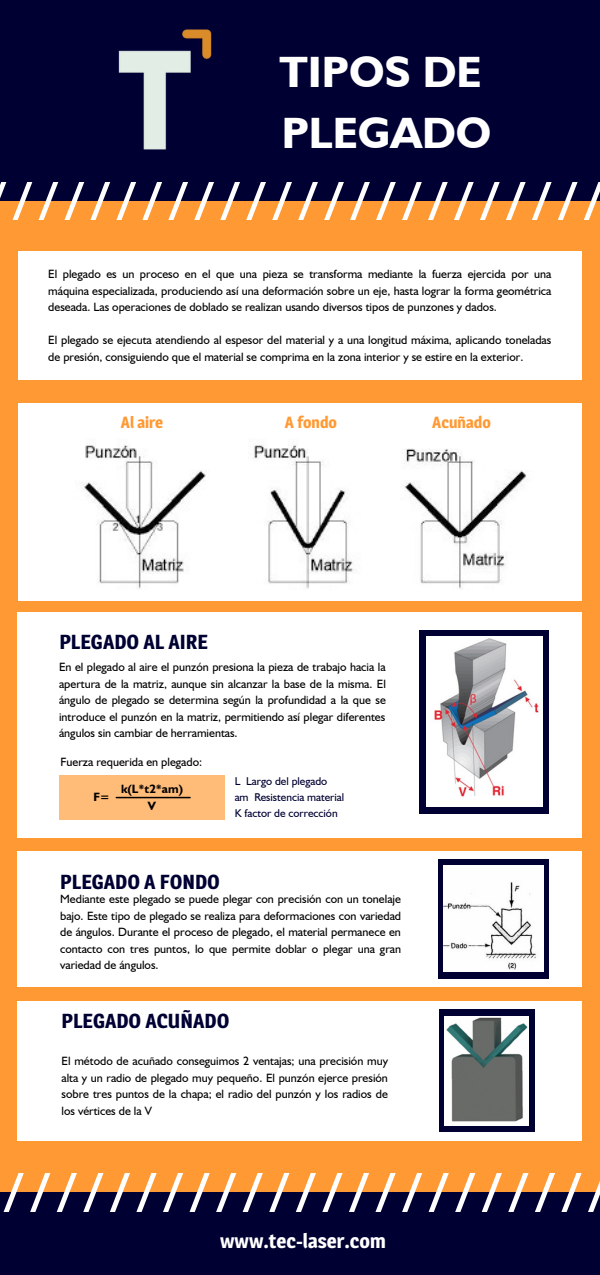
<style>
.page{position:relative;width:600px;height:1275px;background:#f93}
.page>*{position:absolute;margin:0;border:0;box-sizing:border-box;transform-origin:0 0}
.t1{font:700 43.9px "Humanist 521 BT";color:#fff}
.t2{font:700 20.1px "Magra";color:#003}
.t3{font:700 20.1px "Magra";color:#fff}
.t4{font:700 16.1px "Magra";color:#f93}
.t5{font:12px/16.6px "Humanist 521 BT";color:#000;text-align:justify}
.t6{font:700 12px "Humanist 521 BT";color:#000}
.t7{font:11.3px "Humanist 521 BT";color:#003}
</style>
<div class="page">
<div style="left:0;top:0;width:600px;height:200px;background:#003"></div>
<div style="left:18px;top:403px;width:564px;height:198px;background:#fff"></div>
<svg style="left:0;top:182px;width:600px;height:38px"></svg>
<div style="left:0;top:1192px;width:600px;height:83px;background:#003"></div>
<svg style="left:3px;top:1173px;width:597px;height:39px"></svg>
<div style="left:18px;top:613px;width:564px;height:225px;background:#fff"></div>
<img style="left:82px;top:445px;width:124px;height:144px">
<img style="left:118px;top:29px;width:94px;height:121px">
<img style="left:404px;top:448px;width:123px;height:141px">
<div style="left:420px;top:630px;width:129px;height:183px;background:#003"></div>
<img style="left:426px;top:636px;width:117px;height:170px">
<div style="left:59px;top:775px;width:166px;height:45px;background:#ffbc79"></div>
<hr style="left:116px;top:797px;width:74px;height:1px;background:#000">
<div style="left:18px;top:851px;width:564px;height:136px;background:#fff"></div>
<div style="left:438px;top:859px;width:110px;height:120px;background:#003"></div>
<div style="left:18px;top:1001px;width:564px;height:140px;background:#fff"></div>
<div style="left:18px;top:251px;width:564px;height:129px;background:#fff"></div>
<img style="left:254px;top:444px;width:101px;height:145px">
<div style="left:439px;top:1010px;width:95px;height:122px;background:#003"></div>
<img style="left:445px;top:1016px;width:83px;height:110px">
<img style="left:444px;top:865px;width:99px;height:107px">
<p class="t1" style="left:280px;top:45px;width:204px">TIPOS DE</p>
<p class="t1" style="left:282px;top:106px;width:211px">PLEGADO</p>
<p class="t5" style="left:48px;top:265px;width:505px">El plegado es un proceso en el que una pieza se transforma mediante la fuerza ejercida por una máquina especializada, produciendo así una deformación sobre un eje, hasta lograr la forma geométrica deseada. Las operaciones de doblado se realizan usando diversos tipos de punzones y dados.</p>
<p class="t5" style="left:48px;top:332px;width:505px">El plegado se ejecuta atendiendo al espesor del material y a una longitud máxima, aplicando toneladas de presión, consiguiendo que el material se comprima en la zona interior y se estire en la exterior.</p>
<p class="t4" style="left:121px;top:413px;width:44px">Al aire</p>
<p class="t4" style="left:285px;top:413px;width:54px">A fondo</p>
<p class="t4" style="left:432px;top:413px;width:60px">Acuñado</p>
<p class="t2" style="left:59px;top:630px;width:150px">PLEGADO AL AIRE</p>
<p class="t5" style="left:59px;top:659px;width:328px">En el plegado al aire el punzón presiona la pieza de trabajo hacia la apertura de la matriz, aunque sin alcanzar la base de la misma. El ángulo de plegado se determina según la profundidad a la que se introduce el punzón en la matriz, permitiendo así plegar diferentes ángulos sin cambiar de herramientas.</p>
<p class="t5" style="left:60px;top:754px;width:143px">Fuerza requerida en plegado:</p>
<p class="t6" style="left:93px;top:790px;width:18px">F=</p>
<p class="t6" style="left:121px;top:782px;width:64px">k(L*t2*am)</p>
<p class="t6" style="left:148px;top:798px;width:10px">V</p>
<p class="t7" style="left:235px;top:775px;width:94px">L Largo del plegado</p>
<p class="t7" style="left:235px;top:790px;width:111px">am Resistencia material</p>
<p class="t7" style="left:235px;top:806px;width:104px">K factor de corrección</p>
<p class="t2" style="left:60px;top:869px;width:161px">PLEGADO A FONDO</p>
<p class="t5" style="left:60px;top:891px;width:342px">Mediante este plegado se puede plegar con precisión con un tonelaje bajo. Este tipo de plegado se realiza para deformaciones con variedad de ángulos. Durante el proceso de plegado, el material permanece en contacto con tres puntos, lo que permite doblar o plegar una gran variedad de ángulos.</p>
<p class="t2" style="left:61px;top:1009px;width:170px">PLEGADO ACUÑADO</p>
<p class="t5" style="left:62px;top:1053px;width:328px">El método de acuñado conseguimos 2 ventajas; una precisión muy alta y un radio de plegado muy pequeño. El punzón ejerce presión sobre tres puntos de la chapa; el radio del punzón y los radios de los vértices de la V</p>
<p class="t3" style="left:220px;top:1228px;width:167px">www.tec-laser.com</p>
</div>
